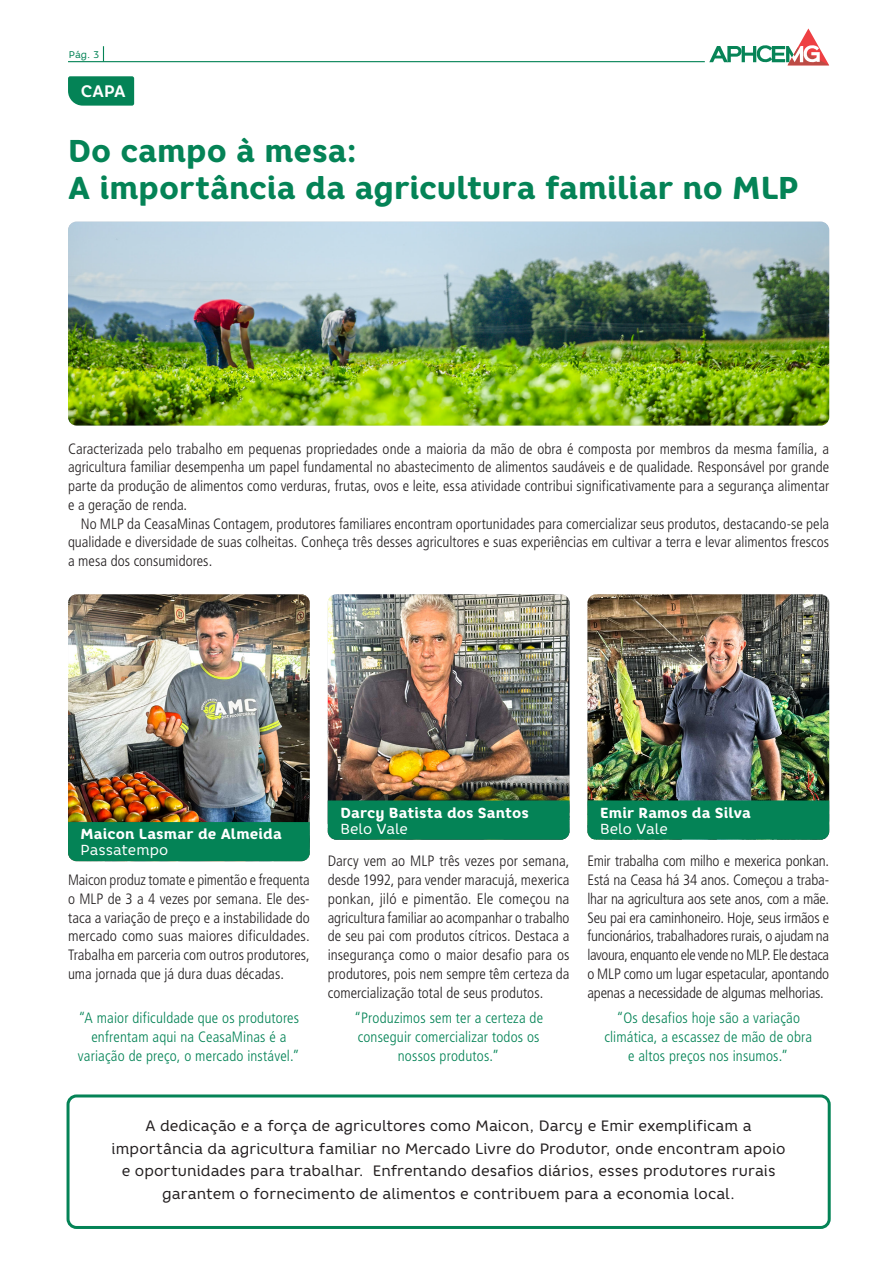
<style>
.page{position:relative;width:893px;height:1263px;background:#fff}
.page>*{position:absolute;margin:0;border:0;box-sizing:border-box;transform-origin:0 0}
.titulos{font:800 31.5px "Core Rhino 75";color:#048356}
.versais{font:700 16.65px "Core Rhino 65";color:#fff}
.Texto{font:300 condensed 15px/18.8px "Frutiger LT Std";color:#231f20;text-align:justify}
.Texto-2{font:15px/22.5px "Core Rhino 45";letter-spacing:.005em;color:#231f20;text-align:center}
.Texto-3{font:300 condensed 15px/18.8px "Frutiger LT Std";letter-spacing:.01em;color:#048356;text-align:center}
.titulos-2{font:800 14.55px "Core Rhino 75";letter-spacing:.01em;color:#fff}
.titulos-3{font:14.55px "Core Rhino 45";color:#fff}
.dados_edicao{font:9.75px "Core Rhino 45";color:#048356}
</style>
<div class="page">
<div style="left:67px;top:1094px;width:764px;height:135px;border:3px solid #048356;border-radius:9px"></div>
<svg style="left:68px;top:76px;width:66px;height:30px;background:#10885e"></svg>
<img style="left:68px;top:594px;width:242px;height:228px">
<img style="left:68px;top:222px;width:761px;height:204px">
<div style="left:68px;top:822px;width:242px;height:39px;background:#048356"></div>
<img style="left:328px;top:594px;width:241px;height:206px">
<img style="left:587px;top:594px;width:242px;height:206px">
<div style="left:328px;top:800px;width:241px;height:40px;background:#048356"></div>
<div style="left:587px;top:800px;width:242px;height:40px;background:#048356"></div>
<hr style="left:68px;top:61px;width:637px;height:1px;background:#048356">
<svg style="left:103px;top:46px;width:1px;height:15px"></svg>
<svg style="left:709px;top:28px;width:120px;height:37px"></svg>
<p class="dados_edicao" style="left:69px;top:48px;width:32px">Pág. 3</p>
<p class="versais" style="left:81px;top:80px;width:46px">CAPA</p>
<p class="titulos" style="left:68px;top:130px;width:291px">Do campo à mesa:</p>
<p class="titulos" style="left:68px;top:167px;width:732px">A importância da agricultura familiar no MLP</p>
<p class="Texto" style="left:68px;top:439px;width:763px">Caracterizada pelo trabalho em pequenas propriedades onde a maioria da mão de obra é composta por membros da mesma família, a agricultura familiar desempenha um papel fundamental no abastecimento de alimentos saudáveis e de qualidade. Responsável por grande parte da produção de alimentos como verduras, frutas, ovos e leite, essa atividade contribui significativamente para a segurança alimentar e a geração de renda.</p>
<p class="Texto" style="left:68px;top:514px;width:763px;text-indent:13px">No MLP da CeasaMinas Contagem, produtores familiares encontram oportunidades para comercializar seus produtos, destacando-se pela qualidade e diversidade de suas colheitas. Conheça três desses agricultores e suas experiências em cultivar a terra e levar alimentos frescos a mesa dos consumidores.</p>
<p class="titulos-2" style="left:340px;top:803px;width:190px">Darcy Batista dos Santos</p>
<p class="titulos-3" style="left:340px;top:819px;width:69px">Belo Vale</p>
<p class="titulos-2" style="left:600px;top:803px;width:152px">Emir Ramos da Silva</p>
<p class="titulos-3" style="left:600px;top:819px;width:69px">Belo Vale</p>
<p class="titulos-2" style="left:81px;top:825px;width:203px">Maicon Lasmar de Almeida</p>
<p class="titulos-3" style="left:81px;top:841px;width:89px">Passatempo</p>
<p class="Texto" style="left:328px;top:852px;width:243px">Darcy vem ao MLP três vezes por semana, desde 1992, para vender maracujá, mexerica ponkan, jiló e pimentão. Ele começou na agricultura familiar ao acompanhar o trabalho de seu pai com produtos cítricos. Destaca a insegurança como o maior desafio para os produtores, pois nem sempre têm certeza da comercialização total de seus produtos.</p>
<p class="Texto" style="left:587px;top:852px;width:243px">Emir trabalha com milho e mexerica ponkan.<br>Está na Ceasa há 34 anos. Começou a traba&shy;lhar na agricultura aos sete anos, com a mãe.<br>Seu pai era caminhoneiro. Hoje, seus irmãos e funcionários, trabalhadores rurais, o ajudam na lavoura, enquanto ele vende no MLP. Ele destaca o MLP como um lugar espetacular, apontando apenas a necessidade de algumas melhorias.</p>
<p class="Texto" style="left:68px;top:871px;width:243px">Maicon produz tomate e pimentão e frequenta o MLP de 3 a 4 vezes por semana. Ele des&shy;taca a variação de preço e a instabilidade do mercado como suas maiores dificuldades.<br>Trabalha em parceria com outros produtores, uma jornada que já dura duas décadas.</p>
<p class="Texto-3" style="left:78px;top:1009px;width:223px">“A maior dificuldade que os produtores enfrentam aqui na CeasaMinas é a variação de preço, o mercado instável.”</p>
<p class="Texto-3" style="left:354px;top:1009px;width:191px">“Produzimos sem ter a certeza de conseguir comercializar todos os nossos produtos.”</p>
<p class="Texto-3" style="left:604px;top:1009px;width:209px">“Os desafios hoje são a variação climática, a escassez de mão de obra e altos preços nos insumos.”</p>
<p class="Texto-2" style="left:112px;top:1114px;width:675px">A dedicação e a força de agricultores como Maicon, Darcy e Emir exemplificam a importância da agricultura familiar no Mercado Livre do Produtor, onde encontram apoio e oportunidades para trabalhar. Enfrentando desafios diários, esses produtores rurais garantem o fornecimento de alimentos e contribuem para a economia local.</p>
</div>
